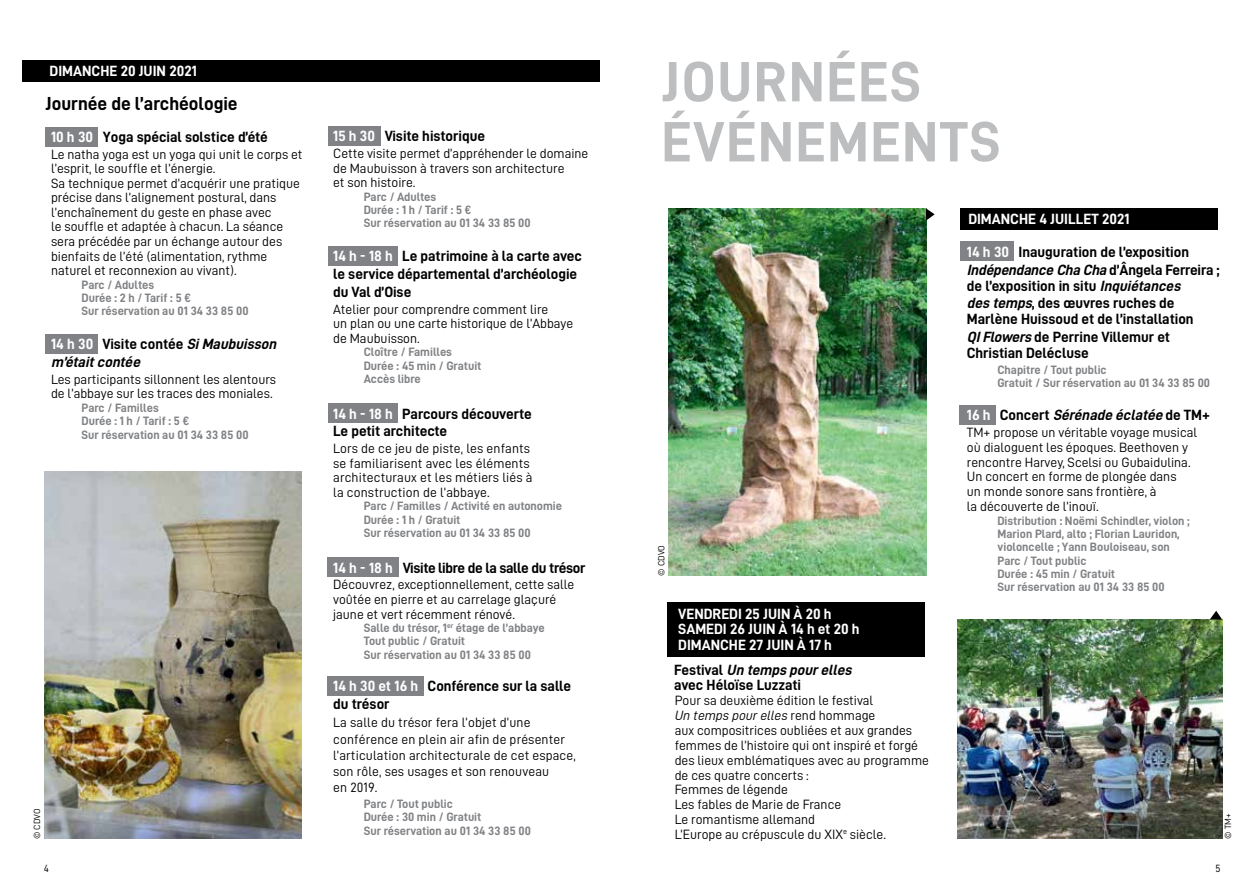
<style>
.page{position:relative;width:1259px;height:893px;background:#fff}
.page>*{position:absolute;margin:0;border:0;box-sizing:border-box;transform-origin:0 0}
.t1{font:57px/60px "D DIN Bold";letter-spacing:.025em;color:#bcbec0}
.t2{font:18.9px "D DIN Bold";color:#000}
.t3{font:14.85px/17px "D DIN Bold";color:#000}
.t4{font:14.85px/15.8px "D DIN Bold";color:#fff}
.t5{font:italic 14.85px/17.9px "D DIN Bold";color:#000}
.t6{font:14.85px "D DIN Bold";letter-spacing:-.02em;color:#000}
.t7{font:13.5px/14.5px "D DIN";color:#000}
.t8{font:13.5px "D DIN Italic";color:#000}
.t9{font:12.15px/13.4px "D DIN Bold";color:#808285}
.t10{font:10.5px "D DIN";color:#000}
.t11{font:9px "D DIN";color:#000}
.s1{color:#fff}
.s2{font-style:normal;color:#fff}
.s3{font-style:normal}
.s4{font-style:italic}
.s5{font-family:"D DIN"}
</style>
<div class="page">
<img style="left:45px;top:472px;width:257px;height:367px">
<img style="left:668px;top:208px;width:258px;height:367px">
<div style="left:960px;top:242px;width:53px;height:19px;background:#808285"></div>
<div style="left:960px;top:405px;width:36px;height:19px;background:#808285"></div>
<div style="left:23px;top:60px;width:577px;height:21px;background:#000"></div>
<div style="left:668px;top:602px;width:257px;height:55px;background:#000"></div>
<div style="left:960px;top:209px;width:257px;height:21px;background:#000"></div>
<div style="left:45px;top:127px;width:53px;height:20px;background:#808285"></div>
<div style="left:328px;top:404px;width:70px;height:19px;background:#808285"></div>
<div style="left:327px;top:558px;width:71px;height:19px;background:#808285"></div>
<div style="left:327px;top:677px;width:96px;height:19px;background:#808285"></div>
<div style="left:45px;top:335px;width:53px;height:19px;background:#808285"></div>
<div style="left:328px;top:127px;width:52px;height:19px;background:#808285"></div>
<div style="left:328px;top:247px;width:70px;height:19px;background:#808285"></div>
<img style="left:958px;top:620px;width:264px;height:219px">
<svg style="left:1210px;top:611px;width:12px;height:8px"></svg>
<svg style="left:926px;top:208px;width:8px;height:13px"></svg>
<h1 class="t1" style="left:661px;top:51px;width:341px">JOURNÉES<br>ÉVÉNEMENTS</h1>
<p class="t4" style="left:50px;top:63px;width:149px">DIMANCHE 20 JUIN 2021</p>
<h2 class="t2" style="left:45px;top:93px;width:194px">Journée de l’archéologie</h2>
<p class="t3" style="left:333px;top:127px;width:153px"><span class="s1">15 h 30</span> Visite historique</p>
<p class="t7" style="left:333px;top:146px;width:257px">Cette visite permet d’appréhender le domaine de Maubuisson à travers son architecture<br>et son histoire.</p>
<p class="t9" style="left:364px;top:189px;width:168px">Parc / Adultes<br>Durée : 1 h / Tarif : 5 €<br>Sur réservation au 01 34 33 85 00</p>
<p class="t3" style="left:333px;top:247px;width:250px;line-height:17.9px"><span class="s1">14 h - 18 h</span> Le patrimoine à la carte avec le service départemental d’archéologie du Val d’Oise</p>
<p class="t7" style="left:333px;top:301px;width:242px">Atelier pour comprendre comment lire<br>un plan ou une carte historique de l’Abbaye de Maubuisson.</p>
<p class="t9" style="left:364px;top:345px;width:119px">Cloître / Familles<br>Durée : 45 min / Gratuit<br>Accès libre</p>
<p class="t3" style="left:333px;top:404px;width:200px;line-height:17.9px"><span class="s1">14 h - 18 h</span> Parcours découverte<br>Le petit architecte</p>
<p class="t7" style="left:333px;top:441px;width:201px">Lors de ce jeu de piste, les enfants se familiarisent avec les éléments architecturaux et les métiers liés à la construction de l’abbaye.</p>
<p class="t9" style="left:364px;top:499px;width:200px">Parc / Familles / Activité en autonomie<br>Durée : 1 h / Gratuit<br>Sur réservation au 01 34 33 85 00</p>
<p class="t6" style="left:333px;top:559px;width:254px"><span class="s1">14 h - 18 h</span> Visite libre de la salle du trésor</p>
<p class="t7" style="left:333px;top:577px;width:243px">Découvrez, exceptionnellement, cette salle voûtée en pierre et au carrelage glaçuré jaune et vert récemment rénové.</p>
<p class="t9" style="left:364px;top:621px;width:182px">Salle du trésor, 1<sup>er</sup> étage de l’abbaye<br>Tout public / Gratuit<br>Sur réservation au 01 34 33 85 00</p>
<p class="t3" style="left:333px;top:677px;width:239px;line-height:17.9px"><span class="s1">14 h 30 et 16 h</span> Conférence sur la salle du trésor</p>
<p class="t7" style="left:333px;top:714px;width:244px;line-height:16.2px">La salle du trésor fera l’objet d’une conférence en plein air afin de présenter l’articulation architecturale de cet espace, son rôle, ses usages et son renouveau<br>en 2019.</p>
<p class="t9" style="left:364px;top:797px;width:169px">Parc / Tout public<br>Durée : 30 min / Gratuit<br>Sur réservation au 01 34 33 85 00</p>
<p class="t3" style="left:51px;top:128px;width:218px"><span class="s1">10 h 30</span> Yoga spécial solstice d’été</p>
<p class="t7" style="left:51px;top:146px;width:253px">Le natha yoga est un yoga qui unit le corps et l’esprit, le souffle et l’énergie.<br>Sa technique permet d’acquérir une pratique précise dans l’alignement postural, dans l’enchaînement du geste en phase avec<br>le souffle et adaptée à chacun. La séance sera précédée par un échange autour des bienfaits de l’été (alimentation, rythme naturel et reconnexion au vivant).</p>
<p class="t9" style="left:82px;top:277px;width:168px">Parc / Adultes<br>Durée : 2 h / Tarif : 5 €<br>Sur réservation au 01 34 33 85 00</p>
<p class="t5" style="left:51px;top:335px;width:230px"><span class="s2">14 h 30</span> <span class="s3">Visite contée</span> SiMaubuisson m’étaitcontée</p>
<p class="t7" style="left:51px;top:372px;width:227px">Les participants sillonnent les alentours de l’abbaye sur les traces des moniales.</p>
<p class="t9" style="left:82px;top:401px;width:168px">Parc / Familles<br>Durée : 1 h / Tarif : 5 €<br>Sur réservation au 01 34 33 85 00</p>
<p class="t4" style="left:968px;top:210px;width:163px">DIMANCHE 4 JUILLET 2021</p>
<p class="t3" style="left:967px;top:243px;width:254px"><span class="s1">14 h 30</span> Inauguration de l’exposition <span class="s4">Indépendance Cha Cha</span> d ’ Â n g e l a F e r r e i r a ; de l’exposition in situ <span class="s4">Inquiétances<br>des temps</span>, des œuvres ruches de Marlène Huissoud et de l’installation <span class="s4">QIFlowers</span> de Perrine Villemur et Christian Delécluse</p>
<p class="t9" style="left:997px;top:363px;width:214px">Chapitre / Tout public<br>Gratuit / Sur réservation au 01 34 33 85 00</p>
<p class="t5" style="left:967px;top:406px;width:244px"><span class="s2">1 6 h</span> <span class="s3">C o n c e r t</span> Sérénade éclatée <span class="s3">d e T M +</span></p>
<p class="t7" style="left:967px;top:425px;width:232px">TM+ propose un véritable voyage musical où dialoguent les époques. Beethoven y rencontre Harvey, Scelsi ou Gubaidulina.<br>Un concert en forme de plongée dans<br>un monde sonore sans frontière, à<br>la découverte de l’inouï.</p>
<p class="t9" style="left:997px;top:513px;width:194px">Distribution : Noëmi Schindler, violon ;<br>Marion Plard, alto ; Florian Lauridon, violoncelle ; Yann Bouloiseau, son<br>Parc / Tout public<br>Durée : 45 min / Gratuit<br>Sur réservation au 01 34 33 85 00</p>
<p class="t11" style="left:656px;top:576px;width:32px;rotate:-90deg">© CDVO</p>
<p class="t4" style="left:678px;top:605px;width:183px">VENDREDI 25 JUIN À 20 h<br>SAMEDI 26 JUIN À 14 h et 20 h<br>DIMANCHE 27 JUIN À 17 h</p>
<p class="t3" style="left:674px;top:662px;width:182px;line-height:15px">F e s t i v a l <span class="s4">Un temps pourelles </span>avec Héloïse Luzzati</p>
<p class="t7" style="left:675px;top:693px;width:200px">Pour sa deuxième édition le festival</p>
<p class="t8" style="left:675px;top:708px;width:202px">Un temps pour elles <span class="s5">rend hommage</span></p>
<p class="t7" style="left:675px;top:723px;width:256px">aux compositrices oubliées et aux grandes femmes de l’histoire qui ont inspiré et forgé des lieux emblématiques avec au programme de ces quatre concerts :<br>Femmes de légende<br>Les fables de Marie de France<br>Le romantisme allemand<br>L’Europe au crépuscule du XIX<sup>e</sup> siècle.</p>
<p class="t11" style="left:32px;top:839px;width:32px;rotate:-90deg">© CDVO</p>
<p class="t11" style="left:1223px;top:838px;width:27px;rotate:-90deg">© TM+</p>
<p class="t10" style="left:44px;top:863px;width:7px">4</p>
<p class="t10" style="left:1215px;top:863px;width:7px">5</p>
</div>
